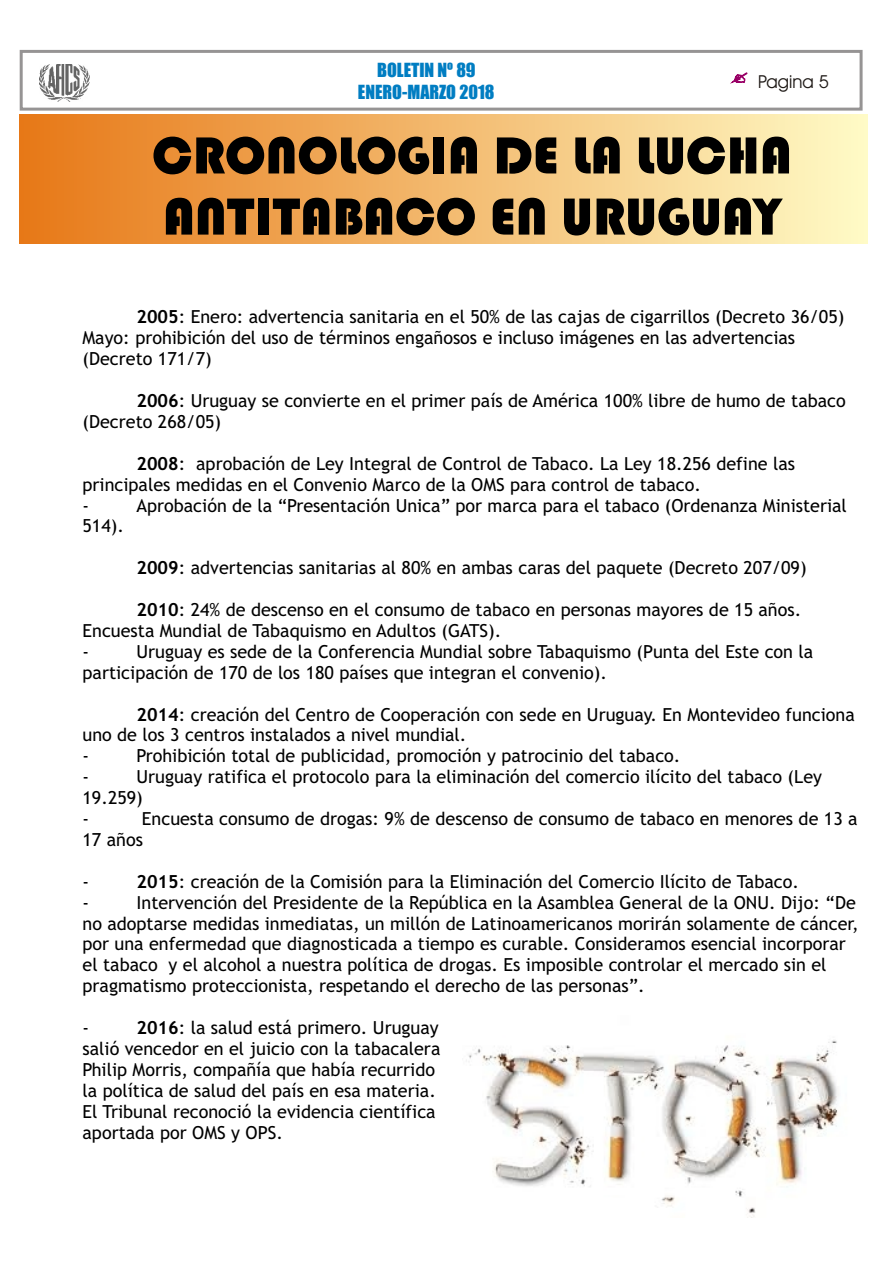
<style>
.page{position:relative;width:894px;height:1263px;background:#fff}
.page>*{position:absolute;margin:0;border:0;box-sizing:border-box;transform-origin:0 0}
.t1{font:54px/61.1px "Bauhaus 93";color:#000}
.t2{font:18px/20.9px "Trebuchet MS";color:#000}
.t3{font:18px/21.9px "Impact";color:#007dc2;text-align:center}
.t4{font:18px "Avant Garde Bk BT";color:#1f1a17}
.s1{font-weight:700}
</style>
<div class="page">
<div style="left:20px;top:115px;width:847px;height:129px;background:linear-gradient(to right,#e77817,#fffbc7)"></div>
<div style="left:20px;top:50px;width:843px;height:61px;border:3px solid #969494"></div>
<svg style="left:731px;top:73px;width:16px;height:10px"></svg>
<img style="left:40px;top:64px;width:49px;height:38px">
<img style="left:466px;top:1040px;width:372px;height:178px">
<p class="t3" style="left:358px;top:60px;width:138px">BOLETIN Nº 89<br>ENERO-MARZO 2018</p>
<p class="t4" style="left:758px;top:74px;width:72px">Pagina 5</p>
<h1 class="t1" style="left:152px;top:125px;width:641px">CRONOLOGIA DE LA LUCHA<br>ANTITABACO EN URUGUAY</h1>
<p class="t2" style="left:83px;top:308px;width:763px;text-indent:54px"><span class="s1">2005</span>: Enero: advertencia sanitaria en el 50% de las cajas de cigarrillos (Decreto 36/05)<br>Mayo: prohibición del uso de términos engañosos e incluso imágenes en las advertencias (Decreto 171/7)</p>
<p class="t2" style="left:83px;top:392px;width:765px;text-indent:54px"><span class="s1">2006</span>: Uruguay se convierte en el primer país de América 100% libre de humo de tabaco (Decreto 268/05)</p>
<p class="t2" style="left:83px;top:454px;width:714px;text-indent:54px"><span class="s1">2008</span>: aprobación de Ley Integral de Control de Tabaco. La Ley 18.256 define las principales medidas en el Convenio Marco de la OMS para control de tabaco.<br>-</p>
<p class="t2" style="left:137px;top:496px;width:712px">Aprobación de la “Presentación Unica” por marca para el tabaco (Ordenanza Ministerial</p>
<p class="t2" style="left:83px;top:517px;width:43px">514).</p>
<p class="t2" style="left:137px;top:559px;width:672px"><span class="s1">2009</span>: advertencias sanitarias al 80% en ambas caras del paquete (Decreto 207/09)</p>
<p class="t2" style="left:83px;top:601px;width:720px;text-indent:54px"><span class="s1">2010</span>: 24% de descenso en el consumo de tabaco en personas mayores de 15 años.<br>Encuesta Mundial de Tabaquismo en Adultos (GATS).<br>-</p>
<p class="t2" style="left:83px;top:643px;width:732px;text-indent:54px">Uruguay es sede de la Conferencia Mundial sobre Tabaquismo (Punta del Este con la participación de 170 de los 180 países que integran el convenio).</p>
<p class="t2" style="left:83px;top:705px;width:774px;text-indent:54px"><span class="s1">2014</span>: creación del Centro de Cooperación con sede en Uruguay. En Montevideo funciona uno de los 3 centros instalados a nivel mundial.<br>-</p>
<p class="t2" style="left:137px;top:747px;width:546px">Prohibición total de publicidad, promoción y patrocinio del tabaco.</p>
<p class="t2" style="left:83px;top:768px;width:741px;text-indent:54px">Uruguay ratifica el protocolo para la eliminación del comercio ilícito del tabaco (Ley<br>19.259)<br>-</p>
<p class="t2" style="left:83px;top:768px;width:8px">-</p>
<p class="t2" style="left:83px;top:810px;width:777px;text-indent:59px">Encuesta consumo de drogas: 9% de descenso de consumo de tabaco en menores de 13 a<br>17 años</p>
<p class="t2" style="left:83px;top:873px;width:8px">-</p>
<p class="t2" style="left:137px;top:873px;width:664px"><span class="s1">2015</span>: creación de la Comisión para la Eliminación del Comercio Ilícito de Tabaco.</p>
<p class="t2" style="left:83px;top:893px;width:8px">-</p>
<p class="t2" style="left:83px;top:893px;width:778px;text-indent:54px">Intervención del Presidente de la República en la Asamblea General de la ONU. Dijo: “De no adoptarse medidas inmediatas, un millón de Latinoamericanos morirán solamente de cáncer, por una enfermedad que diagnosticada a tiempo es curable. Consideramos esencial incorporar el tabaco y el alcohol a nuestra política de drogas. Es imposible controlar el mercado sin el pragmatismo proteccionista, respetando el derecho de las personas”.</p>
<p class="t2" style="left:83px;top:1019px;width:8px">-</p>
<p class="t2" style="left:83px;top:1019px;width:359px;text-indent:54px"><span class="s1">2016</span>: la salud está primero. Uruguay salió vencedor en el juicio con la tabacalera Philip Morris, compañía que había recurrido la política de salud del país en esa materia.<br>El Tribunal reconoció la evidencia científica aportada por OMS y OPS.</p>
</div>
